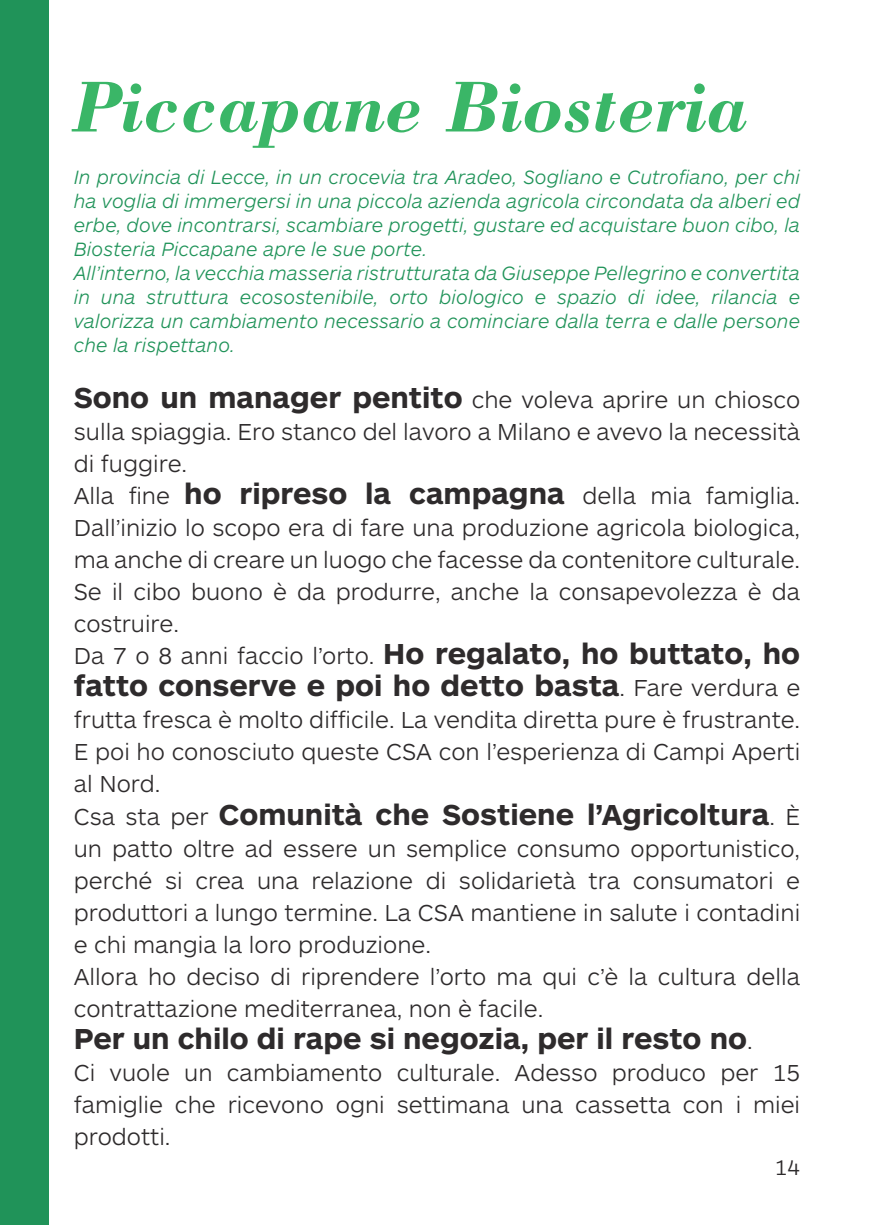
<style>
.page{position:relative;width:874px;height:1225px;background:#fff}
.page>*{position:absolute;margin:0;border:0;box-sizing:border-box;transform-origin:0 0}
.t1{font:italic 700 76px "Bodoni BT";color:#3ab667}
.t2{font:700 30px/32px "ARS Maquette Pro";color:#2e2b2c}
.t3{font:300 24px/32px "ARS Maquette Pro";color:#2e2b2c}
.t4{font:300 22px "ARS Maquette Pro";color:#2e2b2c}
.t5{font:italic 300 20px/24px "ARS Maquette Pro";color:#209359}
.s1{font-weight:700;font-size:30px}
.s2{font-weight:300;font-size:24px}
</style>
<div class="page">
<div style="left:0;top:0;width:48px;height:1225px;background:#209359"></div>
<h1 class="t1" style="left:74px;top:59px;width:677px">Piccapane Biosteria</h1>
<p class="t5" style="left:74px;top:164px;width:727px">In provincia di Lecce, in un crocevia tra Aradeo, Sogliano e Cutrofiano, per chi ha voglia di immergersi in una piccola azienda agricola circondata da alberi ed erbe, dove incontrarsi, scambiare progetti, gustare ed acquistare buon cibo, la Biosteria Piccapane apre le sue porte.<br>All’interno, la vecchia masseria ristrutturata da Giuseppe Pellegrino e convertita in una struttura ecosostenibile, orto biologico e spazio di idee, rilancia e valorizza un cambiamento necessario a cominciare dalla terra e dalle persone che la rispettano.</p>
<p class="t3" style="left:74px;top:383px;width:727px"><span class="s1">Sono un manager pentito</span> che voleva aprire un chiosco sulla spiaggia. Ero stanco del lavoro a Milano e avevo la necessità di fuggire.<br>Alla fine <span class="s1">ho ripreso la campagna</span> della mia famiglia.<br>Dall’inizio lo scopo era di fare una produzione agricola biologica, ma anche di creare un luogo che facesse da contenitore culturale.<br>Se il cibo buono è da produrre, anche la consapevolezza è da costruire.</p>
<p class="t2" style="left:74px;top:636px;width:727px"><span class="s2">Da 7 o 8 anni faccio l’orto.</span> Ho regalato, ho buttato, ho fatto conserve e poi ho detto basta<span class="s2">. Fare verdura e</span></p>
<p class="t3" style="left:74px;top:703px;width:727px;text-align:justify">frutta fresca è molto difficile. La vendita diretta pure è frustrante.<br>E poi ho conosciuto queste CSA con l’esperienza di Campi Aperti al Nord.</p>
<p class="t2" style="left:74px;top:796px;width:727px"><span class="s2">Csa sta per</span> Comunità che Sostiene l’Agricoltura<span class="s2">. È</span></p>
<p class="t3" style="left:74px;top:831px;width:727px">un patto oltre ad essere un semplice consumo opportunistico, perché si crea una relazione di solidarietà tra consumatori e produttori a lungo termine. La CSA mantiene in salute i contadini e chi mangia la loro produzione.<br>Allora ho deciso di riprendere l’orto ma qui c’è la cultura della contrattazione mediterranea, non è facile.</p>
<p class="t2" style="left:74px;top:1020px;width:680px">Per un chilo di rape si negozia, per il resto no<span class="s2">.</span></p>
<p class="t3" style="left:74px;top:1055px;width:727px;text-align:justify">Ci vuole un cambiamento culturale. Adesso produco per 15 famiglie che ricevono ogni settimana una cassetta con i miei prodotti.</p>
<p class="t4" style="left:774px;top:1152px;width:27px">14</p>
</div>
